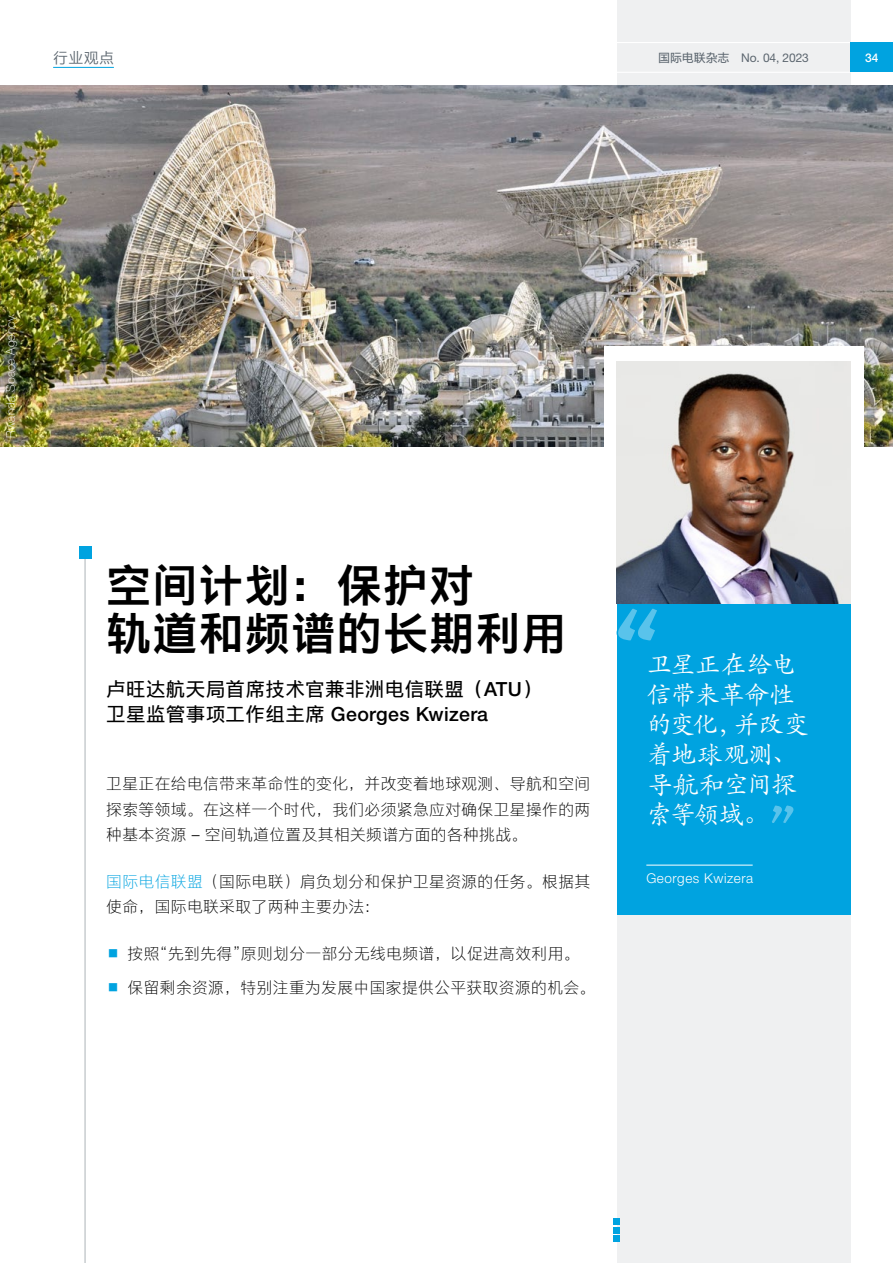
<style>
.page{position:relative;width:893px;height:1263px;background:#fff}
.page>*{position:absolute;margin:0;border:0;box-sizing:border-box;transform-origin:0 0}
.t1{font:45px/48px "M Ying Hei PRC W7";letter-spacing:.025em;color:#000}
.t2{font:25.5px/30px "ST Kaiti";letter-spacing:-.035em;color:#fff}
.t3{font:19.5px/25.5px "M Ying Hei PRC W5";letter-spacing:.02em;color:#000}
.t4{font:15.75px/25.5px "M Ying Hei PRC W3";letter-spacing:.025em;color:#000}
.t5{font:15px "M Ying Hei PRC W4";color:#5c666f}
.t6{font:13.5px "M Ying Hei PRC W3";letter-spacing:.04em;color:#fff}
.t7{font:12px "M Ying Hei PRC W2";letter-spacing:.02em;color:#fff}
.t8{font:12px "M Ying Hei PRC W4";letter-spacing:-.01em;color:#5c666f}
.t9{font:12px "M Ying Hei PRC W5";color:#fff}
.s1{font-family:"M Ying Hei PRC W5"}
.s2{color:#00a3e0}
</style>
<div class="page">
<div style="left:617px;top:0;width:233px;height:1263px;background:#eff0f1"></div>
<hr style="left:85px;top:553px;width:1px;height:710px;background:#adb3b7">
<div style="left:79px;top:546px;width:12px;height:13px;background:#00a3e0"></div>
<hr style="left:53px;top:67px;width:61px;height:1px;background:#00a3e0">
<div style="left:613px;top:1218px;width:7px;height:7px;background:#00a3e0"></div>
<div style="left:613px;top:1227px;width:7px;height:6px;background:#00a3e0"></div>
<div style="left:613px;top:1235px;width:7px;height:7px;background:#00a3e0"></div>
<hr style="left:617px;top:72px;width:233px;height:1px;background:#fff">
<hr style="left:617px;top:42px;width:233px;height:1px;background:#fff">
<div style="left:850px;top:43px;width:43px;height:29px;background:#00a3e0"></div>
<img style="left:0;top:85px;width:893px;height:361px">
<div style="left:604px;top:347px;width:259px;height:255px;background:#fff"></div>
<div style="left:617px;top:604px;width:233px;height:246px;background:#00a3e0"></div>
<div style="left:617px;top:843px;width:233px;height:72px;background:#00a3e0"></div>
<hr style="left:646px;top:865px;width:107px;height:1px;background:#fff">
<svg style="left:772px;top:805px;width:22px;height:18px"></svg>
<svg style="left:616px;top:608px;width:41px;height:33px"></svg>
<img style="left:617px;top:361px;width:233px;height:243px">
<p class="t5" style="left:53px;top:48px;width:63px">行业观点</p>
<p class="t8" style="left:658px;top:50px;width:152px"><span class="s1">国际电联杂志</span> No. 04, 2023</p>
<p class="t9" style="left:865px;top:50px;width:15px">34</p>
<p class="t7" style="left:4px;top:438px;width:124px;rotate:-90deg">Rwanda Space Agency</p>
<h1 class="t1" style="left:106px;top:560px;width:462px">空间计划：保护对<br>轨道和频谱的长期利用</h1>
<p class="t3" style="left:106px;top:676px;width:437px">卢旺达航天局首席技术官兼非洲电信联盟（ATU）卫星监管事项工作组主席 Georges Kwizera</p>
<p class="t4" style="left:106px;top:771px;width:485px;text-align:justify">卫星正在给电信带来革命性的变化，并改变着地球观测、导航和空间探索等领域。在这样一个时代，我们必须紧急应对确保卫星操作的两种基本资源 – 空间轨道位置及其相关频谱方面的各种挑战。</p>
<p class="t4" style="left:106px;top:868px;width:485px"><span class="s2">国际电信联盟</span>（国际电联）肩负划分和保护卫星资源的任务。根据其使命，国际电联采取了两种主要办法：</p>
<p class="t4" style="left:128px;top:936px;width:469px;line-height:34px">按照“先到先得”原则划分一部分无线电频谱，以促进高效利用。保留剩余资源，特别注重为发展中国家提供公平获取资源的机会。</p>
<h2 class="t2" style="left:646px;top:648px;width:163px">卫星正在给电信带来革命性的变化，并改变着地球观测、导航和空间探索等领域。</h2>
<p class="t6" style="left:646px;top:869px;width:108px">Georges Kwizera</p>
</div>
